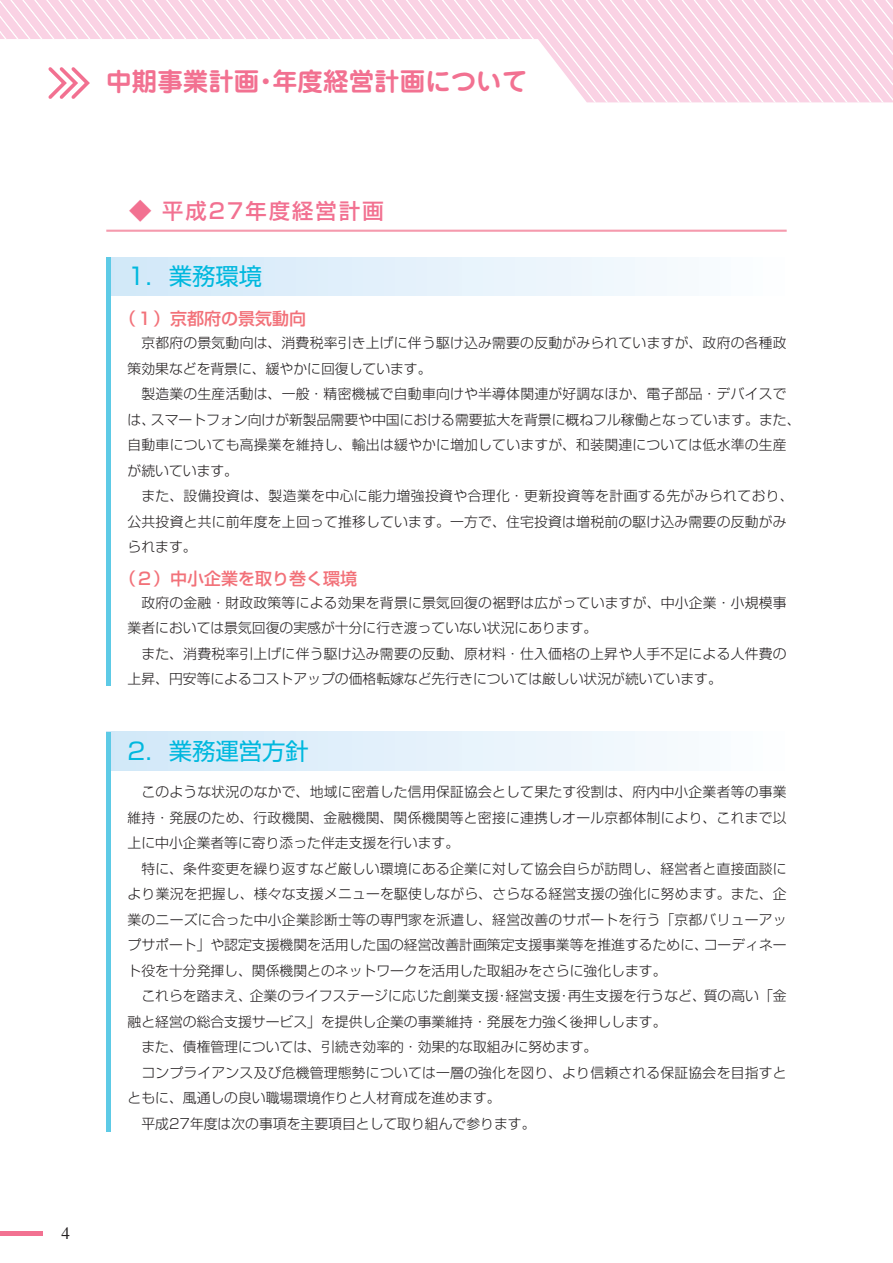
<style>
.page{position:relative;width:893px;height:1263px;background:#fff}
.page>*{position:absolute;margin:0;border:0;box-sizing:border-box;transform-origin:0 0}
.t1{font:25.5px "Jun 501 Pro Bold 90 pv RKSJ H";color:#f27191}
.t2{font:23.4px "Shin Go Pr 6 Regular 90 pv RKSJ H";color:#00b8de}
.t3{font:21.3px "Shin Go Pr 6 Medium 90 pv RKSJ H";letter-spacing:.1em;color:#f27191}
.t4{font:16.95px "Shin Go Pr 6 Medium 90 pv RKSJ H";color:#f27179}
.t5{font:16.95px "Times";color:#231f20}
.t6{font:13.8px/25.5px "Shin Go Pr 6 Light 90 pv RKSJ H";color:#231f20}
</style>
<div class="page">
<hr style="left:0;top:1232px;width:43px;height:4px;background:#f27191">
<svg style="left:0;top:0;width:893px;height:102px"></svg>
<div style="left:106px;top:257px;width:681px;height:39px;background:linear-gradient(to right,#d1e8f8,#fcfeff)"></div>
<div style="left:106px;top:732px;width:681px;height:38px;background:linear-gradient(to right,#d1e8f8,#fcfeff)"></div>
<hr style="left:106px;top:230px;width:681px;height:2px;background:#f59aad">
<div style="left:106px;top:732px;width:5px;height:399px;background:#5dcae6"></div>
<div style="left:106px;top:257px;width:5px;height:429px;background:#5dcae6"></div>
<h1 class="t1" style="left:106px;top:72px;width:422px">中期事業計画・年度経営計画について</h1>
<p class="t5" style="left:62px;top:1226px;width:10px">4</p>
<h3 class="t3" style="left:162px;top:203px;width:223px">平成27年度経営計画</h3>
<h2 class="t2" style="left:128px;top:268px;width:136px">1．業務環境</h2>
<p class="t4" style="left:119px;top:313px;width:189px">（１）京都府の景気動向</p>
<p class="t6" style="left:128px;top:332px;width:661px;text-indent:14px">京都府の景気動向は、消費税率引き上げに伴う駆け込み需要の反動がみられていますが、政府の各種政策効果などを背景に、緩やかに回復しています。</p>
<p class="t6" style="left:128px;top:383px;width:674px;text-indent:14px">製造業の生産活動は、一般・精密機械で自動車向けや半導体関連が好調なほか、電子部品・デバイスでは、スマートフォン向けが新製品需要や中国における需要拡大を背景に概ねフル稼働となっています。また、自動車についても高操業を維持し、輸出は緩やかに増加していますが、和装関連については低水準の生産が続いています。</p>
<p class="t6" style="left:128px;top:485px;width:667px;text-indent:14px">また、設備投資は、製造業を中心に能力増強投資や合理化・更新投資等を計画する先がみられており、公共投資と共に前年度を上回って推移しています。一方で、住宅投資は増税前の駆け込み需要の反動がみられます。</p>
<p class="t4" style="left:119px;top:572px;width:240px">（２）中小企業を取り巻く環境</p>
<p class="t6" style="left:128px;top:591px;width:661px;text-indent:14px">政府の金融・財政政策等による効果を背景に景気回復の裾野は広がっていますが、中小企業・小規模事業者においては景気回復の実感が十分に行き渡っていない状況にあります。</p>
<p class="t6" style="left:128px;top:642px;width:661px;text-indent:14px">また、消費税率引上げに伴う駆け込み需要の反動、原材料・仕入価格の上昇や人手不足による人件費の上昇、円安等によるコストアップの価格転嫁など先行きについては厳しい状況が続いています。</p>
<h2 class="t2" style="left:128px;top:742px;width:183px">2．業務運営方針</h2>
<p class="t6" style="left:128px;top:781px;width:661px;text-align:justify;text-indent:14px">このような状況のなかで、地域に密着した信用保証協会として果たす役割は、府内中小企業者等の事業維持・発展のため、行政機関、金融機関、関係機関等と密接に連携しオール京都体制により、これまで以上に中小企業者等に寄り添った伴走支援を行います。</p>
<p class="t6" style="left:128px;top:858px;width:661px;text-align:justify;text-indent:14px">特に、条件変更を繰り返すなど厳しい環境にある企業に対して協会自らが訪問し、経営者と直接面談により業況を把握し、様々な支援メニューを駆使しながら、さらなる経営支援の強化に努めます。また、企業のニーズに合った中小企業診断士等の専門家を派遣し、経営改善のサポートを行う「京都バリューアップサポート」や認定支援機関を活用した国の経営改善計画策定支援事業等を推進するために、コーディネート役を十分発揮し、関係機関とのネットワークを活用した取組みをさらに強化します。　</p>
<p class="t6" style="left:141px;top:985px;width:647px">これらを踏まえ、企業のライフステージに応じた創業支援・経営支援・再生支援を行うなど、質の高い「金</p>
<p class="t6" style="left:128px;top:1011px;width:540px">融と経営の総合支援サービス」を提供し企業の事業維持・発展を力強く後押しします。</p>
<p class="t6" style="left:141px;top:1036px;width:458px">また、債権管理については、引続き効率的・効果的な取組みに努めます。</p>
<p class="t6" style="left:141px;top:1062px;width:647px">コンプライアンス及び危機管理態勢については一層の強化を図り、より信頼される保証協会を目指すと</p>
<p class="t6" style="left:128px;top:1087px;width:375px">ともに、風通しの良い職場環境作りと人材育成を進めます。</p>
<p class="t6" style="left:141px;top:1113px;width:396px">平成27年度は次の事項を主要項目として取り組んで参ります。</p>
</div>
